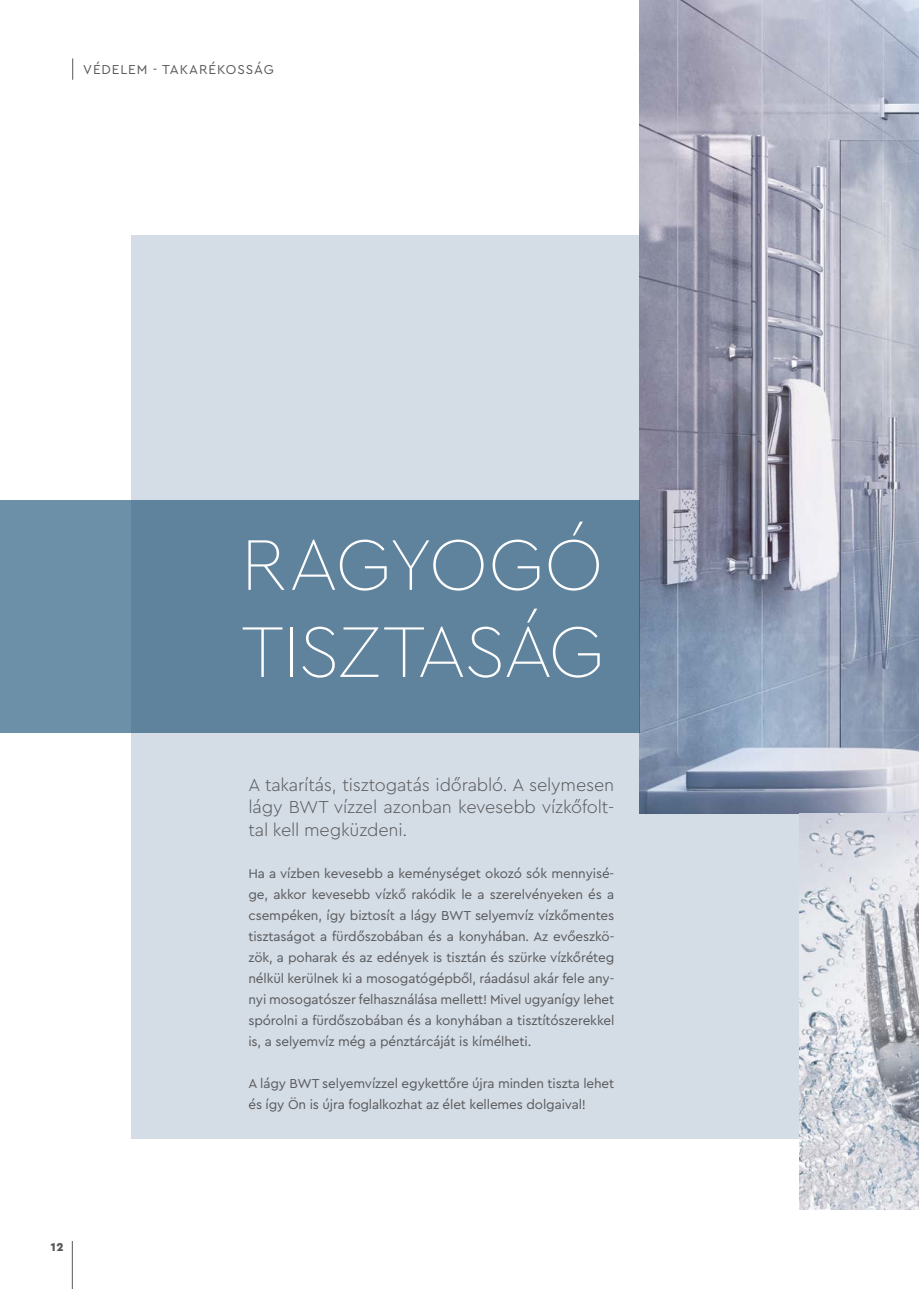
<style>
.page{position:relative;width:919px;height:1289px;background:#fff}
.page>*{position:absolute;margin:0;border:0;box-sizing:border-box;transform-origin:0 0}
.t1{font:100 75px "Cera PRO";letter-spacing:-.035em;color:#fff}
.t2{font:300 18px/22.5px "Cera PRO";letter-spacing:-.01em;color:#57585a;text-align:justify}
.Copy{font:13.5px/21px "Cera PRO";letter-spacing:-.01em;color:#57585a;text-align:justify}
.kapitel{font:13.5px "Cera PRO";letter-spacing:.07em;color:#57585a}
.t3{font:900 12px "Cera PRO";color:#57585a}
</style>
<div class="page">
<div style="left:132px;top:235px;width:786px;height:903px;background:#d4dce5"></div>
<img style="left:639px;top:0;width:279px;height:814px">
<div style="left:0;top:500px;width:639px;height:232px;background:linear-gradient(to right,#688ca5,#5b7e9a)"></div>
<img style="left:799px;top:814px;width:119px;height:395px">
<hr style="left:72px;top:1240px;width:1px;height:48px;background:#57585a">
<svg style="left:72px;top:58px;width:1px;height:22px"></svg>
<p class="kapitel" style="left:83px;top:61px;width:192px">VÉDELEM - TAKARÉKOSSÁG</p>
<p class="t3" style="left:51px;top:1238px;width:14px">12</p>
<p class="t1" style="left:241px;top:515px;width:364px">RAGYOGÓ</p>
<p class="t1" style="left:241px;top:602px;width:365px">TISZTASÁG</p>
<p class="t2" style="left:248px;top:772px;width:367px">A takarítás, tisztogatás időrabló. A selymesen lágy BWT vízzel azonban kevesebb vízkőfolt&shy;tal kell megküzdeni.</p>
<p class="Copy" style="left:248px;top:862px;width:367px">Ha a vízben kevesebb a keménységet okozó sók mennyisé&shy;ge, akkor kevesebb vízkő rakódik le a szerelvényeken és a csempéken, így biztosít a lágy BWT selyemvíz vízkőmentes tisztaságot a fürdőszobában és a konyhában. Az evőeszkö&shy;zök, a poharak és az edények is tisztán és szürke vízkőréteg nélkül kerülnek ki a mosogatógépből, ráadásul akár fele an - nyi mosogatószer felhasználása mellett! Mivel ugyanígy lehet spórolni a fürdőszobában és a konyhában a tisztítószerekkel is, a selyemvíz még a pénztárcáját is kímélheti.</p>
<p class="Copy" style="left:248px;top:1072px;width:367px">A lágy BWT selyemvízzel egykettőre újra minden tiszta lehet és így Ön is újra foglalkozhat az élet kellemes dolgaival!</p>
</div>
